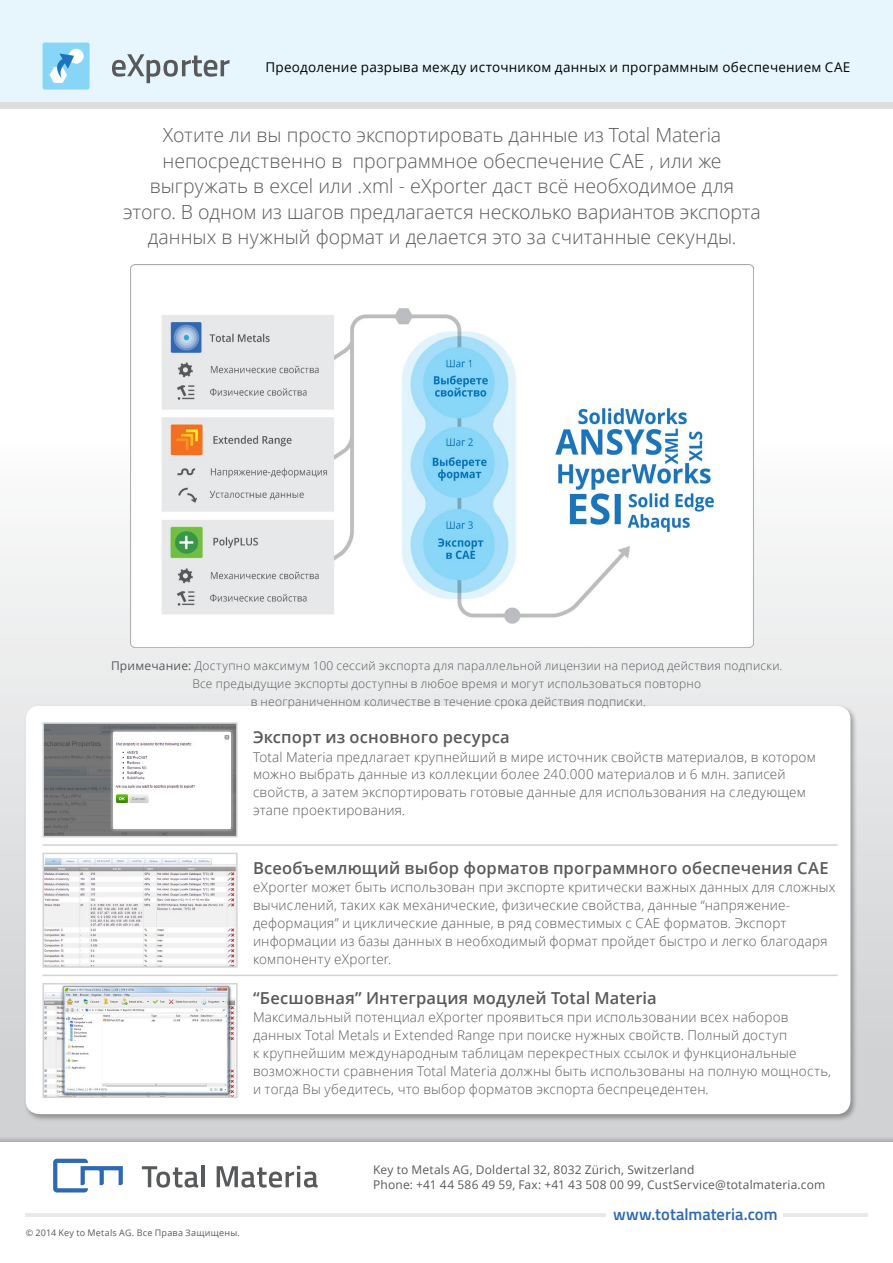
<style>
.page{position:relative;width:893px;height:1263px;background:#fff}
.page>*{position:absolute;margin:0;border:0;box-sizing:border-box;transform-origin:0 0}
.t1{font:300 19.5px/25.5px "Open Sans";color:#58595b;text-align:center}
.t2{font:600 16.5px "Open Sans";letter-spacing:.01em;color:#58595b}
.t3{font:600 16.5px "Titillium Web";color:#2d68b2}
.t4{font:300 13.5px/18px "Open Sans";letter-spacing:.015em;color:#58595b}
.t5{font:13.5px "Open Sans";letter-spacing:.02em;color:#000}
.t6{font:300 12px/18px "Open Sans";letter-spacing:.02em;color:#58595b;text-align:center}
.t7{font:12px/15px "Open Sans";letter-spacing:.015em;color:#58595b}
.t8{font:9px "Open Sans";letter-spacing:.025em;color:#58595b}
.s1{font-weight:400}
</style>
<div class="page">
<div style="left:0;top:368px;width:893px;height:774px;background:linear-gradient(to bottom,#fff,#cbcdcf)"></div>
<div style="left:0;top:0;width:893px;height:102px;background:#e7f6fd"></div>
<div style="left:0;top:102px;width:893px;height:6px;background:#dcddde"></div>
<hr style="left:26px;top:1214px;width:580px;height:3px;background:#e9e9ea">
<hr style="left:783px;top:1214px;width:84px;height:3px;background:#e9e9ea">
<svg style="left:142px;top:1166px;width:56px;height:21px"></svg>
<hr style="left:202px;top:1165px;width:3px;height:22px;background:#58595b">
<svg style="left:217px;top:1166px;width:101px;height:21px"></svg>
<svg style="left:53px;top:1159px;width:70px;height:33px"></svg>
<svg style="left:112px;top:54px;width:118px;height:29px"></svg>
<div style="left:43px;top:43px;width:47px;height:47px;background:#87d6f8;border-radius:2px"></div>
<div style="left:69px;top:49px;width:15px;height:15px;background:#fff;border-radius:50%"></div>
<svg style="left:50px;top:54px;width:24px;height:29px"></svg>
<img style="left:131px;top:265px;width:622px;height:383px">
<div style="left:24px;top:704px;width:834px;height:418px;background:#000;opacity:.31"></div>
<div style="left:26px;top:706px;width:824px;height:408px;background:#fff;border-radius:14px"></div>
<img style="left:46px;top:725px;width:189px;height:109px">
<div style="left:43px;top:722px;width:195px;height:115px;border:2px solid #d1d3d4"></div>
<img style="left:46px;top:858px;width:189px;height:107px">
<div style="left:43px;top:853px;width:195px;height:115px;border:2px solid #d1d3d4"></div>
<img style="left:46px;top:986px;width:189px;height:109px">
<div style="left:43px;top:983px;width:195px;height:115px;border:2px solid #d1d3d4"></div>
<hr style="left:43px;top:844px;width:795px;height:2px;background:#d1d3d4">
<hr style="left:43px;top:974px;width:795px;height:2px;background:#d1d3d4">
<svg style="left:0;top:1123px;width:893px;height:19px;background:#cbccce"></svg>
<p class="t5" style="left:266px;top:58px;width:586px">Преодоление разрыва между источником данных и программным обеспечением CAE</p>
<p class="t1" style="left:123px;top:122px;width:639px">Хотите ли вы просто экспортировать данные из Total Materia непосредственно в программное обеспечение CAE , или же выгружать в excel или .xml - eXporter даст всё необходимое для этого. В одном из шагов предлагается несколько вариантов экспорта данных в нужный формат и делается это за считанные секунды.</p>
<p class="t6" style="left:111px;top:657px;width:673px"><span class="s1">Примечание:</span> Доступно максимум 100 сессий экспорта для параллельной лицензии на период действия подписки.<br>Все предыдущие экспорты доступны в любое время и могут использоваться повторно<br>в неограниченном количестве в течение срока действия подписки.</p>
<p class="t2" style="left:253px;top:726px;width:258px">Экспорт из основного ресурса</p>
<p class="t4" style="left:253px;top:747px;width:564px">Total Materia предлагает крупнейший в мире источник свойств материалов, в котором можно выбрать данные из коллекции более 240.000 материалов и 6 млн. записей свойств, а затем экспортировать готовые данные для использования на следующем этапе проектирования.</p>
<p class="t2" style="left:253px;top:856px;width:577px">Всеобъемлющий выбор форматов программного обеспечения CAE</p>
<p class="t4" style="left:253px;top:877px;width:584px">eXporter может быть использован при экспорте критически важных данных для сложных вычислений, таких как механические, физические свойства, данные “напряжение&shy;деформация” и циклические данные, в ряд совместимых с CAE форматов. Экспорт информации из базы данных в необходимый формат пройдет быстро и легко благодаря компоненту eXporter.</p>
<p class="t2" style="left:253px;top:987px;width:405px">“Бесшовная” Интеграция модулей Total Materia</p>
<p class="t4" style="left:253px;top:1008px;width:580px">Максимальный потенциал eXporter проявиться при использовании всех наборов данных Total Metals и Extended Range при поиске нужных свойств. Полный доступ<br>к крупнейшим международным таблицам перекрестных ссылок и функциональные возможности сравнения Total Materia должны быть использованы на полную мощность, и тогда Вы убедитесь, что выбор форматов экспорта беспрецедентен.</p>
<p class="t8" style="left:26px;top:1226px;width:216px">© 2014 Key to Metals AG. Все Права Защищены.</p>
<p class="t7" style="left:373px;top:1162px;width:454px">Key to Metals AG, Doldertal 32, 8032 Zürich, Switzerland<br>Phone: +41 44 586 49 59, Fax: +41 43 508 00 99, CustService@totalmateria.com</p>
<p class="t3" style="left:613px;top:1202px;width:166px">www.totalmateria.com</p>
</div>
